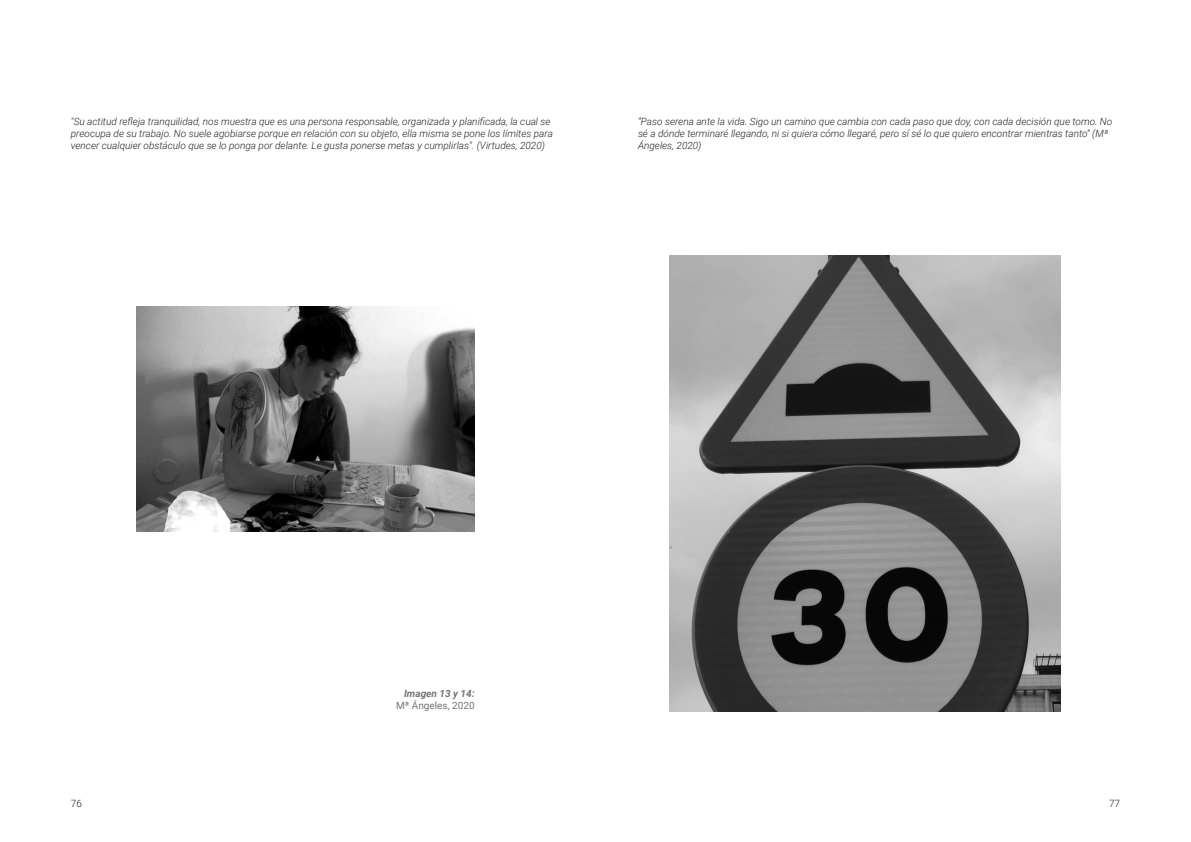
<style>
.page{position:relative;width:1191px;height:842px;background:#fff}
.page>*{position:absolute;margin:0;border:0;box-sizing:border-box;transform-origin:0 0}
.t1{font:italic 300 10px/12px "Roboto";color:#231f20}
.t2{font:10px "Roboto";color:#727576}
.t3{font:italic 700 10px "Roboto";color:#727576}
.t4{font:300 10px "Roboto";color:#231f20}
</style>
<div class="page">
<img style="left:136px;top:306px;width:338px;height:226px">
<img style="left:669px;top:255px;width:391px;height:457px">
<p class="t1" style="left:71px;top:115px;width:483px">"Su actitud refleja tranquilidad, nos muestra que es una persona responsable, organizada y planificada, la cual se preocupa de su trabajo. No suele agobiarse porque en relación con su objeto, ella misma se pone los límites para vencer cualquier obstáculo que se lo ponga por delante. Le gusta ponerse metas y cumplirlas". (Virtudes, 2020)</p>
<p class="t1" style="left:638px;top:115px;width:476px">“Paso serena ante la vida. Sigo un camino que cambia con cada paso que doy, con cada decisión que tomo. No sé a dónde terminaré llegando, ni si quiera cómo llegaré, pero sí sé lo que quiero encontrar mientras tanto” (Mª<br>Ángeles, 2020)</p>
<p class="t3" style="left:404px;top:686px;width:72px">Imagen 13 y 14:</p>
<p class="t2" style="left:396px;top:698px;width:80px">Mª Ángeles, 2020</p>
<p class="t4" style="left:71px;top:797px;width:13px">76</p>
<p class="t4" style="left:1109px;top:797px;width:13px">77</p>
</div>
